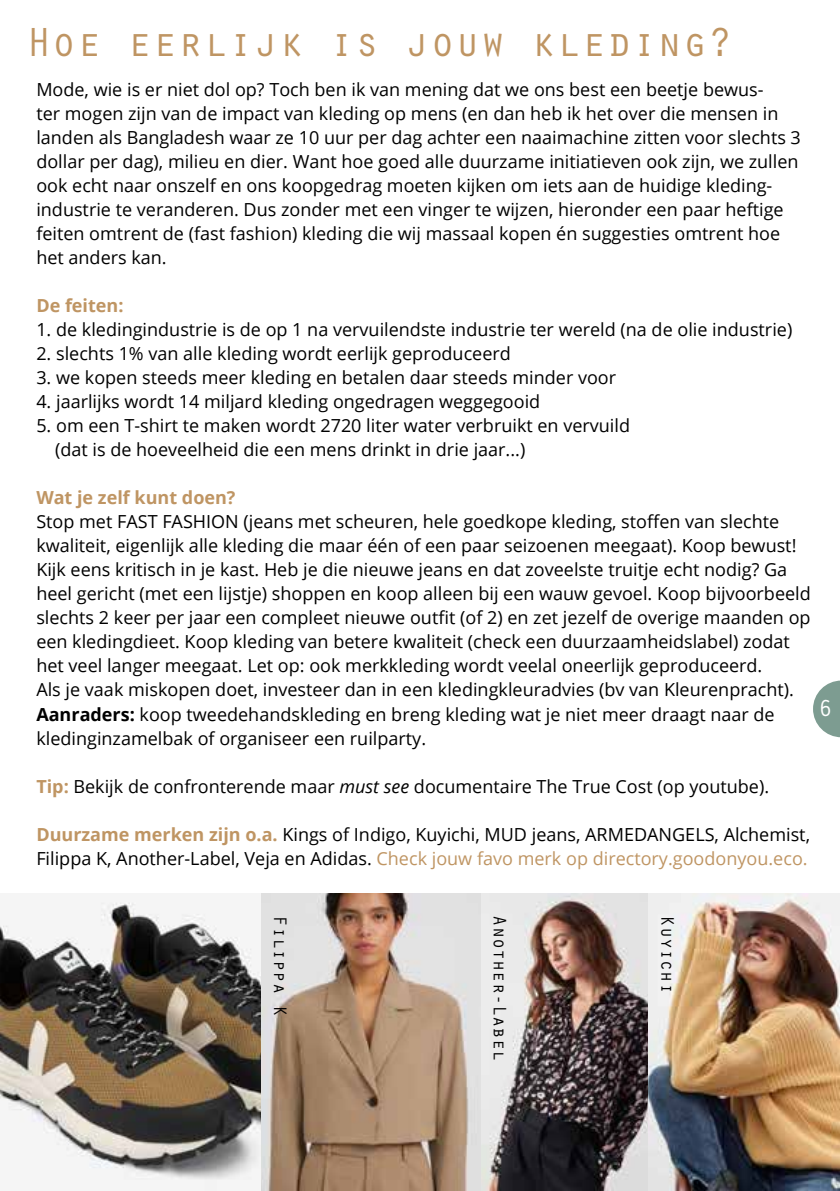
<style>
.page{position:relative;width:840px;height:1191px;background:#fff}
.page>*{position:absolute;margin:0;border:0;box-sizing:border-box;transform-origin:0 0}
.t1{font:42px "Orator Std";color:#bf9563}
.t2{font:24px "Orator Std";color:#fff}
.t3{font:18.6px "Orator Std";color:#000}
.t4{font:18px/24px "Open Sans";color:#000}
.t5{font:700 18px "Open Sans";color:#bf9563}
.s1{font-weight:700}
.s2{font-weight:700;color:#bf9563}
.s3{font-style:italic}
.s4{color:#bf9563}
</style>
<div class="page">
<img style="left:0;top:902px;width:261px;height:289px">
<img style="left:261px;top:893px;width:387px;height:298px">
<img style="left:648px;top:893px;width:191px;height:298px">
<svg style="left:813px;top:680px;width:26px;height:57px"></svg>
<h1 class="t1" style="left:26px;top:12px;width:707px">Hoe eerlijk is jouw kleding?</h1>
<p class="t4" style="left:36px;top:77px;width:765px">Mode, wie is er niet dol op? Toch ben ik van mening dat we ons best een beetje bewus-<br>ter mogen zijn van de impact van kleding op mens (en dan heb ik het over die mensen in landen als Bangladesh waar ze 10 uur per dag achter een naaimachine zitten voor slechts 3 dollar per dag), milieu en dier. Want hoe goed alle duurzame initiatieven ook zijn, we zullen ook echt naar onszelf en ons koopgedrag moeten kijken om iets aan de huidige kleding&shy;industrie te veranderen. Dus zonder met een vinger te wijzen, hieronder een paar heftige feiten omtrent de (fast fashion) kleding die wij massaal kopen én suggesties omtrent hoe het anders kan.</p>
<p class="t5" style="left:36px;top:293px;width:89px">De feiten:</p>
<p class="t4" style="left:36px;top:317px;width:757px">1. de kledingindustrie is de op 1 na vervuilendste industrie ter wereld (na de olie industrie)</p>
<p class="t4" style="left:36px;top:341px;width:476px">2. slechts 1% van alle kleding wordt eerlijk geproduceerd</p>
<p class="t4" style="left:36px;top:365px;width:581px">3. we kopen steeds meer kleding en betalen daar steeds minder voor</p>
<p class="t4" style="left:36px;top:389px;width:505px">4. jaarlijks wordt 14 miljard kleding ongedragen weggegooid</p>
<p class="t4" style="left:55px;top:413px;width:576px;text-indent:-19px">5. om een T-shirt te maken wordt 2720 liter water verbruikt en vervuild (dat is de hoeveelheid die een mens drinkt in drie jaar...)</p>
<p class="t5" style="left:36px;top:485px;width:201px">Wat je zelf kunt doen?</p>
<p class="t4" style="left:36px;top:509px;width:775px">Stop met FAST FASHION (jeans met scheuren, hele goedkope kleding, stoffen van slechte kwaliteit, eigenlijk alle kleding die maar één of een paar seizoenen meegaat). Koop bewust!<br>Kijk eens kritisch in je kast. Heb je die nieuwe jeans en dat zoveelste truitje echt nodig? Ga heel gericht (met een lijstje) shoppen en koop alleen bij een wauw gevoel. Koop bijvoorbeeld slechts 2 keer per jaar een compleet nieuwe outfit (of 2) en zet jezelf de overige maanden op een kledingdieet. Koop kleding van betere kwaliteit (check een duurzaamheidslabel) zodat het veel langer meegaat. Let op: ook merkkleding wordt veelal oneerlijk geproduceerd.<br>Als je vaak miskopen doet, investeer dan in een kledingkleuradvies (bv van Kleurenpracht).<br><span class="s1">Aanraders:</span> koop tweedehandskleding en breng kleding wat je niet meer draagt naar de kledinginzamelbak of organiseer een ruilparty.</p>
<p class="t4" style="left:36px;top:773px;width:733px"><span class="s2">Tip:</span> Bekijk de confronterende maar <span class="s3">must see</span> documentaire The True Cost (op youtube).</p>
<p class="t4" style="left:36px;top:821px;width:774px"><span class="s2">Duurzame merken zijn o.a.</span> Kings of Indigo, Kuyichi, MUD jeans, ARMEDANGELS, Alchemist,<br>Filippa K, Another-Label, Veja en Adidas. <span class="s4">Check jouw favo merk op directory.goodonyou.eco.</span></p>
<h2 class="t2" style="left:817px;top:690px;width:16px">6</h2>
<p class="t3" style="left:293px;top:915px;width:102px;rotate:90deg">Filippa K</p>
<p class="t3" style="left:513px;top:915px;width:147px;rotate:90deg">Another-Label</p>
<p class="t3" style="left:680px;top:915px;width:80px;rotate:90deg">Kuyichi</p>
</div>
